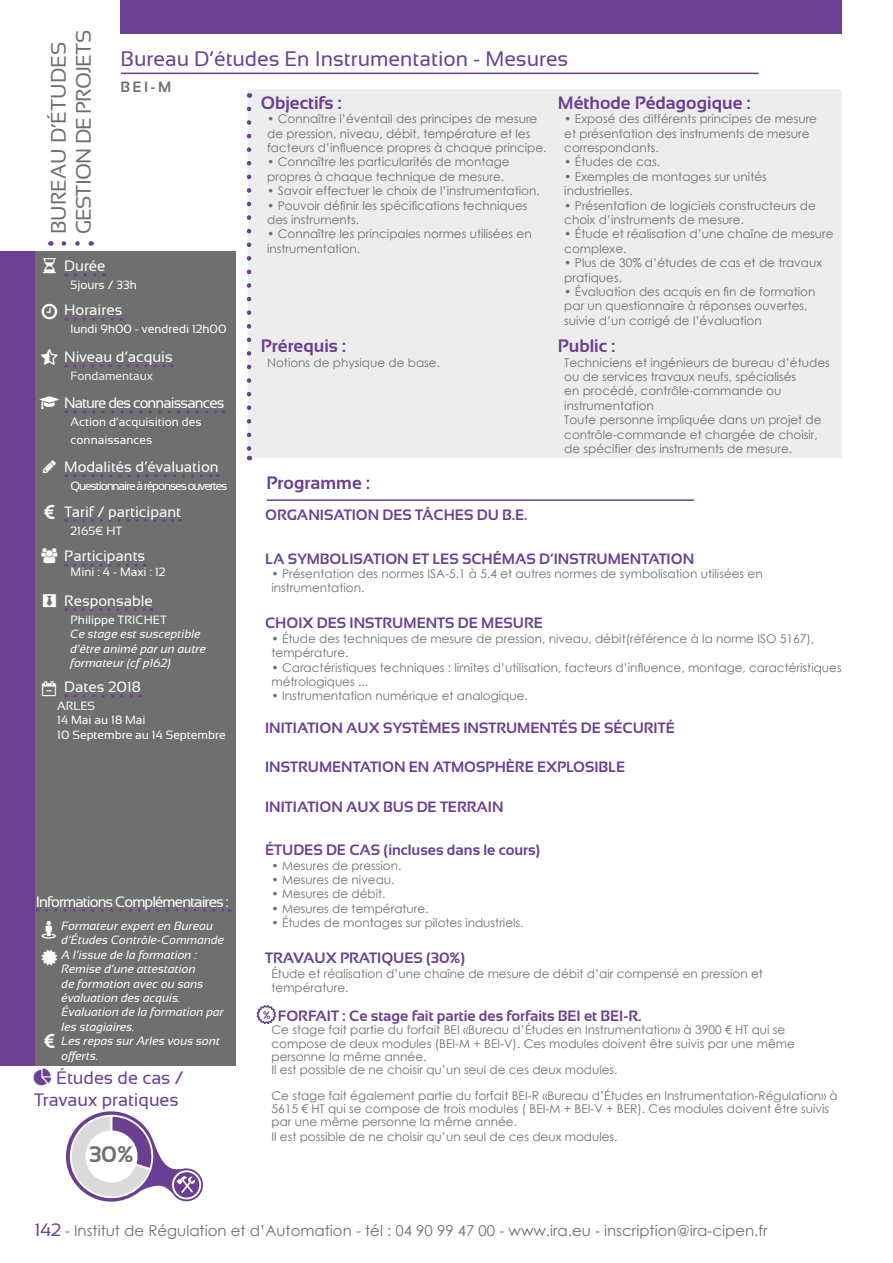
<style>
.page{position:relative;width:893px;height:1263px;background:#fff}
.page>*{position:absolute;margin:0;border:0;box-sizing:border-box;transform-origin:0 0}
.t1{font:700 22.5px "Sansation";color:#706f6f}
.t2{font:21px "Sansation";color:#6b4092}
.t3{font:21px/25.2px "Sansation";letter-spacing:-.04em;color:#706f6f}
.t4{font:700 18px "Sansation";color:#6b4092}
.t5{font:18px/21.6px "Sansation";color:#6b4092;text-align:right}
.t6{font:700 15px "Sansation";color:#6b4092}
.t7{font:15px "Sansation";color:#fff}
.t8{font:15px "Century Gothic";color:#706f6f}
.t9{font:15px "Sansation";letter-spacing:-.06em;color:#fff}
.t10{font:700 15px "Sansation";color:#706f6f}
.t11{font:12px/14.4px "Century Gothic";color:#706f6f}
.t12{font:italic 12px/14.4px "Sansation";color:#fff}
.t13{font:12px/14.4px "Sansation";color:#fff}
.t14{font:12px "Sansation";letter-spacing:-.09em;color:#fff}
.t15{font:12px "Sansation";color:#ededed}
.s1{font-family:"Sansation";font-size:18px;color:#6b4092}
</style>
<div class="page">
<div style="left:34px;top:252px;width:202px;height:814px;background:#706f6f"></div>
<div style="left:121px;top:0;width:721px;height:34px;background:#6b4092"></div>
<div style="left:0;top:252px;width:34px;height:814px;background:#6b4092"></div>
<svg style="left:64px;top:241px;width:16px;height:5px"></svg>
<hr style="left:121px;top:73px;width:638px;height:1px;background:#6b4092">
<svg style="left:170px;top:1168px;width:33px;height:33px"></svg>
<div style="left:172px;top:1170px;width:29px;height:29px;border:2px solid #fff;border-radius:50%"></div>
<svg style="left:66px;top:1111px;width:129px;height:91px"></svg>
<div style="left:86px;top:1131px;width:51px;height:50px;background:#fff;border-radius:50%"></div>
<div style="left:85px;top:1130px;width:53px;height:52px;border:2px solid #fff;border-radius:50%"></div>
<div style="left:248px;top:89px;width:594px;height:369px;background:#ededed"></div>
<hr style="left:267px;top:499px;width:427px;height:2px;background:#6b4092">
<svg style="left:247px;top:109px;width:4px;height:351px"></svg>
<svg style="left:47px;top:909px;width:183px;height:3px"></svg>
<svg style="left:75px;top:694px;width:65px;height:3px"></svg>
<svg style="left:74px;top:519px;width:107px;height:3px"></svg>
<svg style="left:74px;top:564px;width:71px;height:3px"></svg>
<svg style="left:75px;top:318px;width:47px;height:3px"></svg>
<svg style="left:75px;top:273px;width:30px;height:3px"></svg>
<svg style="left:74px;top:364px;width:98px;height:3px"></svg>
<svg style="left:75px;top:410px;width:149px;height:3px"></svg>
<svg style="left:75px;top:474px;width:143px;height:3px"></svg>
<svg style="left:74px;top:608px;width:78px;height:3px"></svg>
<svg style="left:256px;top:1005px;width:21px;height:20px"></svg>
<h2 class="t3" style="left:46px;top:234px;width:205px;rotate:-90deg">BUREAU D’ÉTUDES<br>GESTION DE PROJETS</h2>
<h2 class="t2" style="left:121px;top:47px;width:449px">Bureau D’études En Instrumentation - Mesures</h2>
<h3 class="t4" style="left:261px;top:93px;width:82px">Objectifs :</h3>
<p class="t11" style="left:267px;top:112px;width:281px">• Connaître l’éventail des principes de mesure de pression, niveau, débit, température et les facteurs d’influence propres à chaque principe.</p>
<p class="t11" style="left:267px;top:155px;width:244px">• Connaître les particularités de montage propres à chaque technique de mesure.</p>
<p class="t11" style="left:267px;top:184px;width:274px">• Savoir effectuer le choix de l’instrumentation.</p>
<p class="t11" style="left:267px;top:198px;width:262px">• Pouvoir définir les spécifications techniques des instruments.</p>
<p class="t11" style="left:267px;top:227px;width:266px">• Connaître les principales normes utilisées en instrumentation.</p>
<p class="t10" style="left:121px;top:79px;width:52px">BEI-M</p>
<h3 class="t4" style="left:558px;top:93px;width:194px">Méthode Pédagogique :</h3>
<p class="t11" style="left:564px;top:112px;width:254px">• Exposé des différents principes de mesure et présentation des instruments de mesure correspondants.</p>
<p class="t11" style="left:564px;top:155px;width:97px">• Études de cas.</p>
<p class="t11" style="left:564px;top:169px;width:204px">• Exemples de montages sur unités industrielles.</p>
<p class="t11" style="left:564px;top:198px;width:253px">• Présentation de logiciels constructeurs de choix d’instruments de mesure.</p>
<p class="t11" style="left:564px;top:227px;width:271px">• Étude et réalisation d’une chaîne de mesure complexe.</p>
<p class="t11" style="left:564px;top:256px;width:259px">• Plus de 30% d’études de cas et de travaux pratiques.</p>
<p class="t11" style="left:564px;top:284px;width:253px">• Évaluation des acquis en fin de formation par un questionnaire à réponses ouvertes, suivie d’un corrigé de l’évaluation</p>
<p class="t7" style="left:64px;top:258px;width:43px">Durée</p>
<p class="t13" style="left:71px;top:278px;width:68px">5jours / 33h</p>
<p class="t7" style="left:64px;top:302px;width:60px">Horaires</p>
<p class="t13" style="left:71px;top:322px;width:157px">lundi 9h00 - vendredi 12h00</p>
<p class="t7" style="left:64px;top:348px;width:110px">Niveau d’acquis</p>
<p class="t15" style="left:71px;top:369px;width:84px">Fondamentaux</p>
<p class="t9" style="left:64px;top:394px;width:162px">Nature des connaissances</p>
<p class="t13" style="left:71px;top:413px;width:132px;line-height:18px">Action d’acquisition des connaissances</p>
<p class="t7" style="left:64px;top:458px;width:156px">Modalités d’évaluation</p>
<p class="t14" style="left:71px;top:479px;width:158px">Questionnaire à réponses ouvertes</p>
<p class="t7" style="left:64px;top:503px;width:118px">Tarif / participant</p>
<p class="t13" style="left:71px;top:523px;width:53px">2165€ HT</p>
<p class="t7" style="left:64px;top:548px;width:83px">Participants</p>
<p class="t13" style="left:71px;top:564px;width:97px">Mini : 4 - Maxi : 12</p>
<p class="t7" style="left:64px;top:592px;width:90px">Responsable</p>
<p class="t13" style="left:71px;top:612px;width:98px">Philippe TRICHET</p>
<p class="t12" style="left:71px;top:627px;width:137px">Ce stage est susceptible d’être animé par un autre formateur (cf p162)</p>
<p class="t7" style="left:64px;top:678px;width:78px">Dates 2018</p>
<p class="t13" style="left:57px;top:699px;width:170px">ARLES<br>14 Mai au 18 Mai<br>10 Septembre au 14 Septembre</p>
<p class="t9" style="left:36px;top:893px;width:194px">Informations Complémentaires :</p>
<p class="t12" style="left:62px;top:919px;width:164px">Formateur expert en Bureau d’Études Contrôle-Commande<br>A l’issue de la formation :<br>Remise d’une attestation<br>de formation avec ou sans évaluation des acquis.<br>Évaluation de la formation par les stagiaires.<br>Les repas sur Arles vous sont offerts.</p>
<h3 class="t5" style="left:34px;top:1067px;width:151px">Études de cas /<br>Travaux pratiques</h3>
<h1 class="t1" style="left:89px;top:1141px;width:46px">30%</h1>
<h3 class="t4" style="left:261px;top:336px;width:87px">Prérequis :</h3>
<p class="t11" style="left:267px;top:355px;width:174px">Notions de physique de base.</p>
<h3 class="t4" style="left:267px;top:472px;width:105px">Programme :</h3>
<h3 class="t4" style="left:558px;top:336px;width:59px">Public :</h3>
<p class="t11" style="left:564px;top:355px;width:267px">Techniciens et ingénieurs de bureau d’études ou de services travaux neufs, spécialisés<br>en procédé, contrôle-commande ou instrumentation<br>Toute personne impliquée dans un projet de contrôle-commande et chargée de choisir, de spécifier des instruments de mesure.</p>
<p class="t6" style="left:265px;top:507px;width:264px">ORGANISATION DES TÂCHES DU B.E.</p>
<p class="t6" style="left:265px;top:550px;width:431px">LA SYMBOLISATION ET LES SCHÉMAS D’INSTRUMENTATION</p>
<p class="t11" style="left:271px;top:566px;width:493px">• Présentation des normes ISA-5.1 à 5.4 et autres normes de symbolisation utilisées en instrumentation.</p>
<p class="t6" style="left:265px;top:615px;width:279px">CHOIX DES INSTRUMENTS DE MESURE</p>
<p class="t11" style="left:271px;top:631px;width:544px">• Étude des techniques de mesure de pression, niveau, débit(référence à la norme ISO 5167), température.</p>
<p class="t11" style="left:271px;top:660px;width:572px">• Caractéristiques techniques : limites d’utilisation, facteurs d’influence, montage, caractéristiques métrologiques ...</p>
<p class="t11" style="left:271px;top:689px;width:258px">• Instrumentation numérique et analogique.</p>
<p class="t6" style="left:265px;top:719px;width:411px">INITIATION AUX SYSTÈMES INSTRUMENTÉS DE SÉCURITÉ</p>
<p class="t6" style="left:265px;top:759px;width:362px">INSTRUMENTATION EN ATMOSPHÈRE EXPLOSIBLE</p>
<p class="t6" style="left:265px;top:798px;width:240px">INITIATION AUX BUS DE TERRAIN</p>
<p class="t6" style="left:265px;top:841px;width:277px">ÉTUDES DE CAS (incluses dans le cours)</p>
<p class="t11" style="left:271px;top:858px;width:131px">• Mesures de pression.</p>
<p class="t11" style="left:271px;top:872px;width:125px">• Mesures de niveau.</p>
<p class="t11" style="left:271px;top:887px;width:116px">• Mesures de débit.</p>
<p class="t11" style="left:271px;top:901px;width:159px">• Mesures de température.</p>
<p class="t11" style="left:271px;top:915px;width:254px">• Études de montages sur pilotes industriels.</p>
<p class="t6" style="left:265px;top:949px;width:202px">TRAVAUX PRATIQUES (30%)</p>
<p class="t11" style="left:271px;top:966px;width:493px">Étude et réalisation d’une chaîne de mesure de débit d’air compensé en pression et température.</p>
<p class="t6" style="left:278px;top:1008px;width:365px">FORFAIT : Ce stage fait partie des forfaits BEI et BEI-R.</p>
<p class="t11" style="left:271px;top:1023px;width:525px;line-height:13.2px">Ce stage fait partie du forfait BEI «Bureau d’Études en Instrumentation» à 3900 € HT qui se compose de deux modules (BEI-M + BEI-V). Ces modules doivent être suivis par une même personne la même année.<br>Il est possible de ne choisir qu’un seul de ces deux modules.</p>
<p class="t11" style="left:271px;top:1089px;width:568px;line-height:13.2px">Ce stage fait également partie du forfait BEI-R «Bureau d’Études en Instrumentation-Régulation» à<br>5615 € HT qui se compose de trois modules ( BEI-M + BEI-V + BER). Ces modules doivent être suivis par une même personne la même année.</p>
<p class="t11" style="left:271px;top:1129px;width:348px">Il est possible de ne choisir qu’un seul de ces deux modules.</p>
<p class="t8" style="left:35px;top:1220px;width:734px"><span class="s1">142</span> - Institut de Régulation et d’Automation - tél : 04 90 99 47 00 - www.ira.eu - inscription@ira-cipen.fr</p>
</div>
